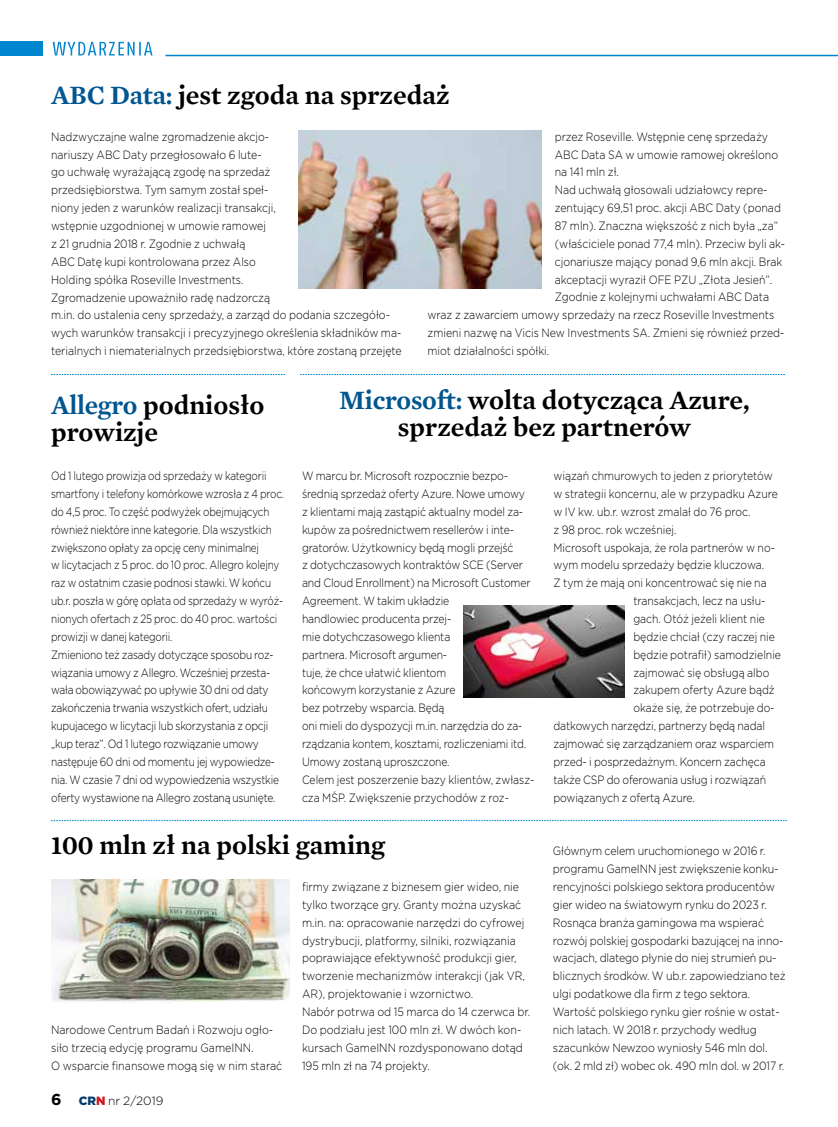
<style>
.page{position:relative;width:838px;height:1127px;background:#fff}
.page>*{position:absolute;margin:0;border:0;box-sizing:border-box;transform-origin:0 0}
.t1{font:27px/27px "Mercury Text Pl GSB";color:#000}
.t2{font:300 12px/17.9px "Gotham Pl";letter-spacing:-.01em;color:#000;scale:.87 1}
.t3{font:300 12px/17.9px "Gotham Pl";letter-spacing:-.01em;color:#000;scale:.88 1}
.t4{font:300 12px/17.9px "Gotham Pl";letter-spacing:-.01em;color:#000;scale:.89 1}
.t5{font:300 12px/17.9px "Gotham Pl";letter-spacing:-.01em;color:#000;scale:.83 1}
.t6{font:300 12px "Gotham Pl";letter-spacing:-.01em;color:#000}
.s1{color:#005690}
.s2{font-weight:700;font-size:15.75px}
.s3{font-weight:900;color:#003b6c}
.s4{font-weight:900;color:#cd171a}
</style>
<div class="page">
<hr style="left:165px;top:55px;width:673px;height:1px;background:#0086ce">
<svg style="left:53px;top:42px;width:100px;height:13px"></svg>
<div style="left:0;top:41px;width:42px;height:14px;background:#0086ce"></div>
<svg style="left:51px;top:820px;width:736px;height:1px"></svg>
<svg style="left:300px;top:374px;width:485px;height:1px"></svg>
<svg style="left:51px;top:374px;width:234px;height:1px"></svg>
<img style="left:52px;top:880px;width:237px;height:122px">
<img style="left:298px;top:131px;width:244px;height:157px">
<img style="left:464px;top:606px;width:161px;height:91px">
<h1 class="t1" style="left:51px;top:81px;width:400px"><span class="s1">ABC Data:</span> jest zgoda na sprzedaż</h1>
<p class="t3" style="left:51px;top:127px;width:400px">Nadzwyczajne walne zgromadzenie akcjo-<br>nariuszy ABC Daty przegłosowało 6 lute-<br>go uchwałę wyrażającą zgodę na sprzedaż<br>przedsiębiorstwa. Tym samym został speł-<br>niony jeden z warunków realizacji transakcji,<br>wstępnie uzgodnionej w umowie ramowej<br>z 21 grudnia 2018 r. Zgodnie z uchwałą<br>ABC Datę kupi kontrolowana przez Also<br>Holding spółka Roseville Investments.<br>Zgromadzenie upoważniło radę nadzorczą<br>m.in. do ustalenia ceny sprzedaży, a zarząd do podania szczegóło&shy;wych warunków transakcji i precyzyjnego określenia składników ma&shy;terialnych i niematerialnych przedsiębiorstwa, które zostaną przejęte</p>
<p class="t3" style="left:554px;top:127px;width:244px">przez Roseville. Wstępnie cenę sprzedaży</p>
<p class="t3" style="left:554px;top:145px;width:255px">ABC Data SA w umowie ramowej określono</p>
<p class="t3" style="left:554px;top:163px;width:75px">na 141 mln zł.</p>
<p class="t3" style="left:554px;top:181px;width:243px">Nad uchwałą głosowali udziałowcy repre-</p>
<p class="t3" style="left:554px;top:199px;width:259px">zentujący 69,51 proc. akcji ABC Daty (ponad</p>
<p class="t3" style="left:554px;top:217px;width:255px">87 mln). Znaczna większość z nich była „za”</p>
<p class="t3" style="left:554px;top:234px;width:263px">(właściciele ponad 77,4 mln). Przeciw byli ak-</p>
<p class="t3" style="left:554px;top:252px;width:260px">cjonariusze mający ponad 9,6 mln akcji. Brak</p>
<p class="t3" style="left:554px;top:270px;width:249px">akceptacji wyraził OFE PZU „Złota Jesień”.</p>
<p class="t3" style="left:554px;top:288px;width:245px">Zgodnie z kolejnymi uchwałami ABC Data</p>
<p class="t3" style="left:427px;top:306px;width:396px">wraz z zawarciem umowy sprzedaży na rzecz Roseville Investments</p>
<p class="t3" style="left:427px;top:324px;width:407px">zmieni nazwę na Vicis New Investments SA. Zmieni się również przed-</p>
<p class="t3" style="left:427px;top:342px;width:140px">miot działalności spółki.</p>
<h1 class="t1" style="left:51px;top:390px;width:215px"><span class="s1">Allegro</span> podniosło prowizje</h1>
<p class="t5" style="left:51px;top:467px;width:282px">Od 1 lutego prowizja od sprzedaży w kategorii smartfony i telefony komórkowe wzrosła z 4 proc. do 4,5 proc. To część podwyżek obejmujących również niektóre inne kategorie. Dla wszystkich zwiększono opłaty za opcję ceny minimalnej<br>w licytacjach z 5 proc. do 10 proc. Allegro kolejny raz w ostatnim czasie podnosi stawki. W końcu ub.r. poszła w górę opłata od sprzedaży w wyróż&shy;nionych ofertach z 25 proc. do 40 proc. wartości prowizji w danej kategorii.<br>Zmieniono też zasady dotyczące sposobu roz&shy;wiązania umowy z Allegro. Wcześniej przesta&shy;wała obowiązywać po upływie 30 dni od daty zakończenia trwania wszystkich ofert, udziału kupujacego w licytacji lub skorzystania z opcji „kup teraz”. Od 1 lutego rozwiązanie umowy następuje 60 dni od momentu jej wypowiedze&shy;nia. W czasie 7 dni od wypowiedzenia wszystkie oferty wystawione na Allegro zostaną usunięte.</p>
<h1 class="t1" style="left:339px;top:385px;width:412px;text-align:center"><span class="s1">Microsoft:</span> wolta dotycząca Azure, sprzedaż bez partnerów</h1>
<p class="t2" style="left:302px;top:467px;width:268px">W marcu br. Microsoft rozpocznie bezpo&shy;średnią sprzedaż oferty Azure. Nowe umowy<br>z klientami mają zastąpić aktualny model za&shy;kupów za pośrednictwem resellerów i inte&shy;gratorów. Użytkownicy będą mogli przejść<br>z dotychczasowych kontraktów SCE (Server and Cloud Enrollment) na Microsoft Customer Agreement. W takim układzie<br>handlowiec producenta przej-<br>mie dotychczasowego klienta<br>partnera. Microsoft argumen-<br>tuje, że chce ułatwić klientom<br>końcowym korzystanie z Azure<br>bez potrzeby wsparcia. Będą<br>oni mieli do dyspozycji m.in. narzędzia do za&shy;rządzania kontem, kosztami, rozliczeniami itd.<br>Umowy zostaną uproszczone.<br>Celem jest poszerzenie bazy klientów, zwłasz&shy;cza MŚP. Zwiększenie przychodów z roz-</p>
<p class="t2" style="left:553px;top:467px;width:253px">wiązań chmurowych to jeden z priorytetów</p>
<p class="t2" style="left:553px;top:484px;width:259px">w strategii koncernu, ale w przypadku Azure</p>
<p class="t2" style="left:553px;top:502px;width:228px">w IV kw. ub.r. wzrost zmalał do 76 proc.</p>
<p class="t2" style="left:553px;top:520px;width:143px">z 98 proc. rok wcześniej.</p>
<p class="t2" style="left:553px;top:538px;width:256px">Microsoft uspokaja, że rola partnerów w no-</p>
<p class="t2" style="left:553px;top:556px;width:244px">wym modelu sprzedaży będzie kluczowa.</p>
<p class="t2" style="left:553px;top:574px;width:246px">Z tym że mają oni koncentrować się nie na</p>
<p class="t2" style="left:633px;top:592px;width:153px">transakcjach, lecz na usłu-</p>
<p class="t2" style="left:633px;top:609px;width:153px">gach. Otóż jeżeli klient nie</p>
<p class="t2" style="left:633px;top:627px;width:164px">będzie chciał (czy raczej nie</p>
<p class="t2" style="left:633px;top:645px;width:171px">będzie potrafił) samodzielnie</p>
<p class="t2" style="left:633px;top:663px;width:158px">zajmować się obsługą albo</p>
<p class="t2" style="left:633px;top:681px;width:164px">zakupem oferty Azure bądź</p>
<p class="t2" style="left:633px;top:699px;width:164px">okaże się, że potrzebuje do-</p>
<p class="t2" style="left:553px;top:717px;width:244px">datkowych narzędzi, partnerzy będą nadal</p>
<p class="t2" style="left:553px;top:734px;width:255px">zajmować się zarządzaniem oraz wsparciem</p>
<p class="t2" style="left:553px;top:752px;width:245px">przed- i posprzedażnym. Koncern zachęca</p>
<p class="t2" style="left:553px;top:770px;width:246px">także CSP do oferowania usług i rozwiązań</p>
<p class="t2" style="left:553px;top:788px;width:164px">powiązanych z ofertą Azure.</p>
<h1 class="t1" style="left:51px;top:830px;width:335px">100 mln zł na polski gaming</h1>
<p class="t4" style="left:51px;top:1020px;width:261px">Narodowe Centrum Badań i Rozwoju ogło&shy;siło trzecią edycję programu GameINN.<br>O wsparcie finansowe mogą się w nim starać</p>
<p class="t6" style="left:51px;top:1093px;width:114px"><span class="s2">6</span> <span class="s3">CR</span><span class="s4">N</span> nr 2/2019</p>
<p class="t4" style="left:302px;top:877px;width:258px">firmy związane z biznesem gier wideo, nie tylko tworzące gry. Granty można uzyskać m.in. na: opracowanie narzędzi do cyfrowej dystrybucji, platformy, silniki, rozwiązania poprawiające efektywność produkcji gier, tworzenie mechanizmów interakcji (jak VR, AR), projektowanie i wzornictwo.<br>Nabór potrwa od 15 marca do 14 czerwca br.<br>Do podziału jest 100 mln zł. W dwóch kon&shy;kursach GameINN rozdysponowano dotąd 195 mln zł na 74 projekty.</p>
<p class="t4" style="left:553px;top:842px;width:263px">Głównym celem uruchomionego w 2016 r. programu GameINN jest zwiększenie konku&shy;rencyjności polskiego sektora producentów gier wideo na światowym rynku do 2023 r.<br>Rosnąca branża gamingowa ma wspierać rozwój polskiej gospodarki bazującej na inno&shy;wacjach, dlatego płynie do niej strumień pu&shy;blicznych środków. W ub.r. zapowiedziano też ulgi podatkowe dla firm z tego sektora.<br>Wartość polskiego rynku gier rośnie w ostat&shy;nich latach. W 2018 r. przychody według szacunków Newzoo wyniosły 546 mln dol. (ok. 2 mld zł) wobec ok. 490 mln dol. w 2017 r.</p>
</div>
